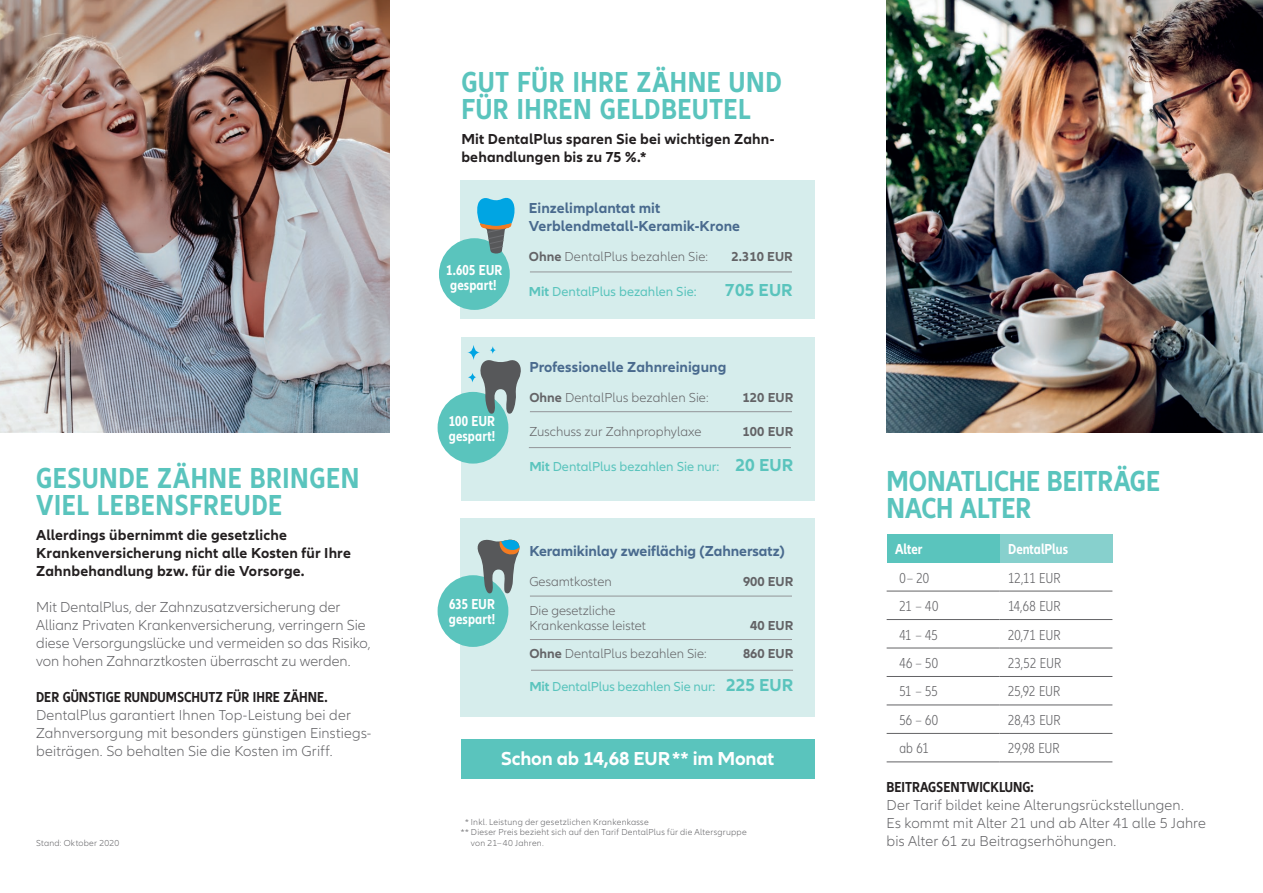
<style>
.page{position:relative;width:1263px;height:893px;background:#fff}
.page>*{position:absolute;margin:0;border:0;box-sizing:border-box;transform-origin:0 0}
.t1{font:700 condensed 30px/27px "Allianz Neo";letter-spacing:.015em;color:#5ac4bd}
.t2{font:700 19.5px "Allianz Neo";letter-spacing:-.01em;color:#fff}
.t3{font:700 18px "Allianz Neo";letter-spacing:.005em;color:#5ac4bd}
.t4{font:300 15px/18px "Allianz Neo";letter-spacing:.005em;color:#636366}
.t5{font:700 15px/18px "Allianz Neo";letter-spacing:.01em;color:#231f20}
.t6{font:700 15px/18px "Allianz Neo";letter-spacing:.005em;color:#496a8e}
.t7{font:300 condensed 15px "Allianz Neo";letter-spacing:.015em;color:#636366}
.t8{font:700 condensed 15px/15px "Allianz Neo";letter-spacing:.005em;color:#fff}
.t9{font:700 condensed 15px "Allianz Neo";color:#231f20}
.t10{font:300 13.5px/15px "Allianz Neo";color:#636366}
.t11{font:13.5px "Allianz Neo";color:#5ac4bd}
.t12{font:700 13.5px "Allianz Neo";letter-spacing:.005em;color:#636366}
.t13{font:300 9px "Allianz Neo";letter-spacing:.025em;color:#636366}
.s1{font-weight:700}
.s2{font-weight:700;font-size:18px}
</style>
<div class="page">
<img style="left:0;top:0;width:389px;height:432px">
<img style="left:887px;top:0;width:376px;height:432px">
<div style="left:461px;top:337px;width:353px;height:163px;background:#d6edec"></div>
<div style="left:438px;top:392px;width:70px;height:72px;background:#5ac4bd;border-radius:50%"></div>
<div style="left:887px;top:534px;width:112px;height:29px;background:#5ac4bd"></div>
<div style="left:999px;top:534px;width:113px;height:29px;background:#87d0cd"></div>
<hr style="left:887px;top:591px;width:112px;height:1px;background:#636366">
<hr style="left:999px;top:591px;width:113px;height:1px;background:#636366">
<hr style="left:887px;top:619px;width:112px;height:1px;background:#636366">
<hr style="left:999px;top:619px;width:113px;height:1px;background:#636366">
<hr style="left:887px;top:648px;width:112px;height:1px;background:#636366">
<hr style="left:999px;top:648px;width:113px;height:1px;background:#636366">
<hr style="left:887px;top:676px;width:112px;height:1px;background:#636366">
<hr style="left:999px;top:676px;width:113px;height:1px;background:#636366">
<hr style="left:887px;top:705px;width:112px;height:1px;background:#636366">
<hr style="left:999px;top:705px;width:113px;height:1px;background:#636366">
<hr style="left:887px;top:733px;width:112px;height:1px;background:#636366">
<hr style="left:999px;top:733px;width:113px;height:1px;background:#636366">
<hr style="left:887px;top:761px;width:112px;height:1px;background:#636366">
<hr style="left:999px;top:761px;width:113px;height:1px;background:#636366">
<div style="left:461px;top:181px;width:354px;height:138px;background:#d6edec"></div>
<div style="left:460px;top:518px;width:354px;height:199px;background:#d6edec"></div>
<div style="left:461px;top:739px;width:353px;height:39px;background:#5ac4bd"></div>
<div style="left:438px;top:575px;width:70px;height:72px;background:#5ac4bd;border-radius:50%"></div>
<svg style="left:480px;top:360px;width:41px;height:54px"></svg>
<svg style="left:467px;top:345px;width:13px;height:15px"></svg>
<svg style="left:468px;top:373px;width:8px;height:9px"></svg>
<svg style="left:490px;top:346px;width:6px;height:8px"></svg>
<svg style="left:475px;top:539px;width:45px;height:55px"></svg>
<hr style="left:530px;top:272px;width:262px;height:1px;background:#939598">
<hr style="left:530px;top:411px;width:262px;height:1px;background:#939598">
<hr style="left:529px;top:447px;width:262px;height:1px;background:#939598">
<hr style="left:530px;top:596px;width:262px;height:1px;background:#939598">
<hr style="left:530px;top:639px;width:262px;height:1px;background:#939598">
<hr style="left:531px;top:670px;width:262px;height:1px;background:#939598">
<div style="left:439px;top:238px;width:71px;height:72px;background:#5ac4bd;border-radius:50%"></div>
<svg style="left:477px;top:197px;width:38px;height:57px"></svg>
<h1 class="t1" style="left:36px;top:465px;width:325px">GESUNDE ZÄHNE BRINGEN<br>VIEL LEBENSFREUDE</h1>
<p class="t5" style="left:36px;top:526px;width:316px">Allerdings übernimmt die gesetzliche<br>Krankenversicherung nicht alle Kosten für Ihre<br>Zahnbehandlung bzw. für die Vorsorge.</p>
<p class="t4" style="left:36px;top:599px;width:336px">Mit DentalPlus, der Zahnzusatzversicherung der Allianz Privaten Krankenversicherung, verringern Sie diese Versorgungslücke und vermeiden so das Risiko, von hohen Zahnarztkosten überrascht zu werden.</p>
<p class="t9" style="left:36px;top:688px;width:293px">DER GÜNSTIGE RUNDUMSCHUTZ FÜR IHRE ZÄHNE.</p>
<p class="t4" style="left:36px;top:707px;width:337px">DentalPlus garantiert Ihnen Top-Leistung bei der<br>Zahnversorgung mit besonders günstigen Einstiegs&shy;beiträgen. So behalten Sie die Kosten im Griff.</p>
<p class="t13" style="left:36px;top:838px;width:85px">Stand: Oktober 2020</p>
<h1 class="t1" style="left:461px;top:69px;width:322px">GUT FÜR IHRE ZÄHNE UND<br>FÜR IHREN GELDBEUTEL</h1>
<p class="t5" style="left:461px;top:130px;width:314px">Mit DentalPlus sparen Sie bei wichtigen Zahn&shy;behandlungen bis zu 75 %.*</p>
<p class="t8" style="left:446px;top:262px;width:58px">1.605 EUR gespart!</p>
<p class="t8" style="left:449px;top:414px;width:48px">100 EUR gespart!</p>
<p class="t6" style="left:529px;top:200px;width:213px">Einzelimplantat mit<br>Verblendmetall-Keramik-Krone</p>
<p class="t10" style="left:529px;top:250px;width:181px"><span class="s1">Ohne</span> DentalPlus bezahlen Sie:</p>
<p class="t12" style="left:731px;top:249px;width:63px">2.310 EUR</p>
<p class="t11" style="left:529px;top:284px;width:169px"><span class="s1">Mit</span> DentalPlus bezahlen Sie:</p>
<p class="t3" style="left:725px;top:279px;width:69px">705 EUR</p>
<p class="t6" style="left:529px;top:358px;width:199px">Professionelle Zahnreinigung</p>
<p class="t10" style="left:529px;top:390px;width:181px"><span class="s1">Ohne</span> DentalPlus bezahlen Sie:</p>
<p class="t12" style="left:743px;top:389px;width:52px">120 EUR</p>
<p class="t10" style="left:529px;top:424px;width:174px">Zuschuss zur Zahnprophylaxe</p>
<p class="t12" style="left:743px;top:424px;width:52px">100 EUR</p>
<p class="t11" style="left:529px;top:458px;width:266px"><span class="s1">Mit</span> DentalPlus bezahlen Sie nur: <span class="s2">20 EUR</span></p>
<p class="t8" style="left:449px;top:597px;width:48px">635 EUR gespart!</p>
<p class="t6" style="left:529px;top:543px;width:257px">Keramikinlay zweiflächig (Zahnersatz)</p>
<p class="t10" style="left:529px;top:575px;width:84px">Gesamtkosten</p>
<p class="t12" style="left:743px;top:574px;width:52px">900 EUR</p>
<p class="t10" style="left:529px;top:603px;width:118px">Die gesetzliche<br>Krankenkasse leistet</p>
<p class="t12" style="left:750px;top:618px;width:45px">40 EUR</p>
<p class="t10" style="left:529px;top:647px;width:179px"><span class="s1">Ohne</span> DentalPlus bezahlen Sie:</p>
<p class="t12" style="left:743px;top:646px;width:52px">860 EUR</p>
<p class="t11" style="left:529px;top:679px;width:266px"><span class="s1">Mit</span> DentalPlus bezahlen Sie nur: <span class="s2">225 EUR</span></p>
<h2 class="t2" style="left:501px;top:747px;width:275px">Schon ab 14,68 EUR** im Monat</h2>
<p class="t13" style="left:465px;top:816px;width:185px">* Inkl. Leistung der gesetzlichen Krankenkasse</p>
<p class="t13" style="left:461px;top:827px;width:287px">** Dieser Preis bezieht sich auf den Tarif DentalPlus für die Altersgruppe</p>
<p class="t13" style="left:471px;top:838px;width:74px">von 21– 40 Jahren.</p>
<h1 class="t1" style="left:887px;top:468px;width:275px">MONATLICHE BEITRÄGE<br>NACH ALTER</h1>
<p class="t8" style="left:895px;top:542px;width:29px">Alter</p>
<p class="t8" style="left:1008px;top:542px;width:62px">DentalPlus</p>
<p class="t7" style="left:899px;top:569px;width:31px">0– 20</p>
<p class="t7" style="left:1008px;top:569px;width:54px">12,11 EUR</p>
<p class="t7" style="left:899px;top:598px;width:40px">21 – 40</p>
<p class="t7" style="left:1008px;top:598px;width:54px">14,68 EUR</p>
<p class="t7" style="left:899px;top:626px;width:40px">41 – 45</p>
<p class="t7" style="left:1008px;top:626px;width:54px">20,71 EUR</p>
<p class="t7" style="left:899px;top:655px;width:40px">46 – 50</p>
<p class="t7" style="left:1008px;top:655px;width:55px">23,52 EUR</p>
<p class="t7" style="left:899px;top:683px;width:40px">51 – 55</p>
<p class="t7" style="left:1008px;top:683px;width:54px">25,92 EUR</p>
<p class="t7" style="left:899px;top:711px;width:40px">56 – 60</p>
<p class="t7" style="left:1008px;top:711px;width:54px">28,43 EUR</p>
<p class="t7" style="left:899px;top:740px;width:31px">ab 61</p>
<p class="t7" style="left:1008px;top:740px;width:53px">29,98 EUR</p>
<p class="t9" style="left:887px;top:778px;width:149px">BEITRAGSENTWICKLUNG:</p>
<p class="t4" style="left:887px;top:797px;width:321px">Der Tarif bildet keine Alterungsrückstellungen.<br>Es kommt mit Alter 21 und ab Alter 41 alle 5 Jahre bis Alter 61 zu Beitragserhöhungen.</p>
</div>
